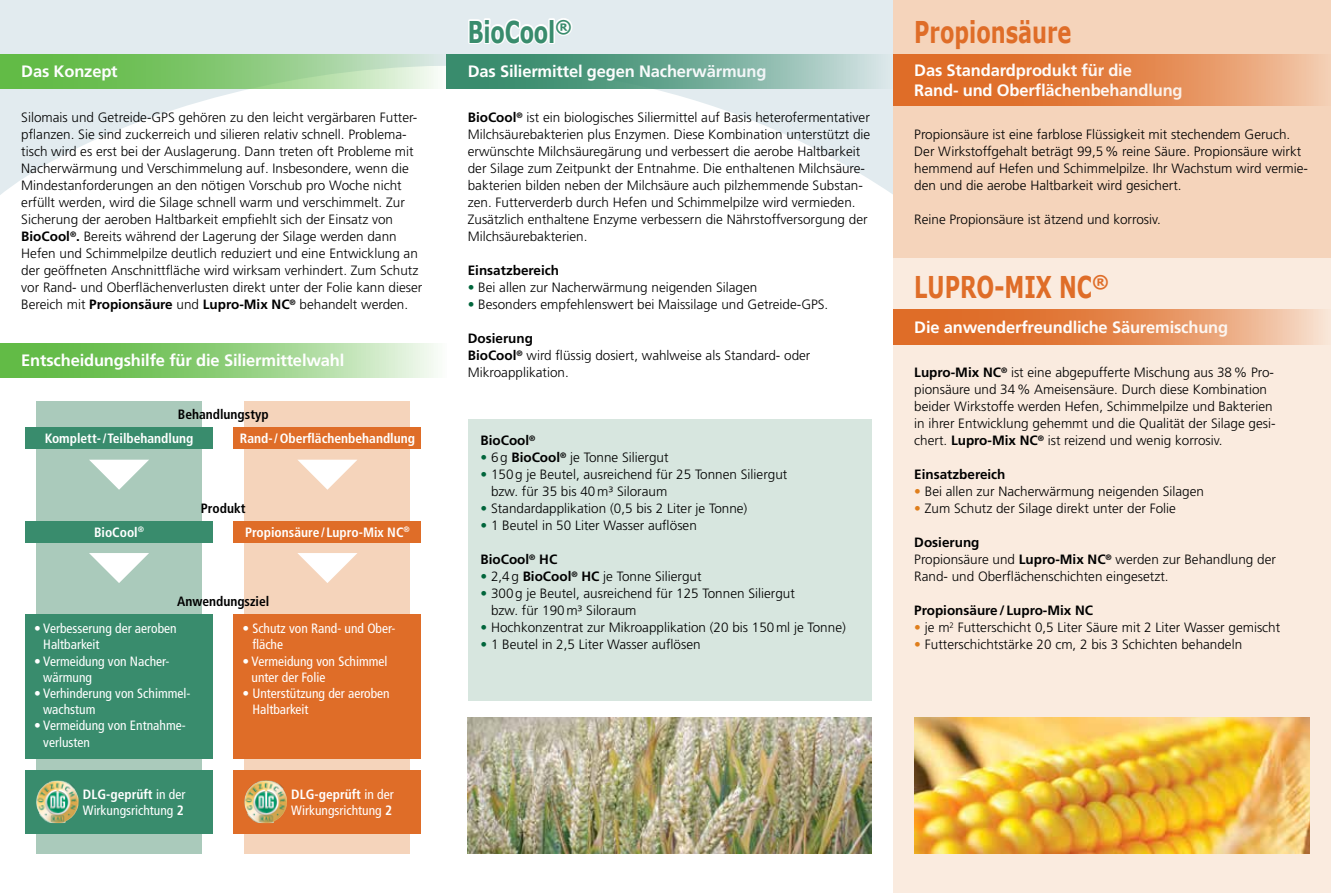
<style>
.page{position:relative;width:1331px;height:893px;background:#fff}
.page>*{position:absolute;margin:0;border:0;box-sizing:border-box;transform-origin:0 0}
.t1{font:700 30px "Verdana";color:#df6d28;scale:.7 1}
.t2{font:700 30px "Verdana";letter-spacing:-.01em;color:#398c6d;scale:.7 1}
.t3{font:700 16.5px/19.8px "Frutiger LT";letter-spacing:-.01em;color:#fff}
.t4{font:300 13.5px/17px "Frutiger LT";color:#000}
.t5{font:condensed 13.5px/16.2px "Frutiger LT";color:#fff}
.t6{font:700 condensed 13.5px "Frutiger LT";color:#fff}
.t7{font:700 13.5px "Frutiger LT";color:#000}
.t8{font:700 condensed 13.5px "Frutiger LT";color:#000}
.s1{font-weight:700}
.s2{color:#00653b}
.s3{color:#df7e1c}
</style>
<div class="page">
<svg style="left:0;top:0;width:893px;height:195px"></svg>
<svg style="left:0;top:343px;width:436px;height:34px;background:#95d082"></svg>
<svg style="left:0;top:54px;width:446px;height:34px;background:#91cd81"></svg>
<svg style="left:446px;top:54px;width:447px;height:34px;background:#70ab97"></svg>
<svg style="left:467px;top:17px;width:107px;height:30px"></svg>
<div style="left:468px;top:419px;width:404px;height:281px;background:#d7e6df"></div>
<div style="left:244px;top:401px;width:166px;height:452px;background:#f5d4bb"></div>
<div style="left:234px;top:428px;width:187px;height:21px;background:#df6d28"></div>
<svg style="left:298px;top:460px;width:59px;height:30px"></svg>
<svg style="left:297px;top:553px;width:60px;height:30px"></svg>
<div style="left:234px;top:614px;width:187px;height:145px;background:#df6d28"></div>
<div style="left:234px;top:770px;width:187px;height:64px;background:#df6d28"></div>
<img style="left:244px;top:780px;width:43px;height:43px">
<div style="left:234px;top:521px;width:187px;height:21px;background:#df6d28"></div>
<div style="left:36px;top:401px;width:166px;height:452px;background:#aacabb"></div>
<div style="left:26px;top:428px;width:187px;height:21px;background:#398c6d"></div>
<svg style="left:89px;top:460px;width:60px;height:30px"></svg>
<svg style="left:89px;top:553px;width:60px;height:30px"></svg>
<div style="left:26px;top:614px;width:187px;height:145px;background:#398c6d"></div>
<div style="left:26px;top:770px;width:187px;height:64px;background:#398c6d"></div>
<img style="left:36px;top:780px;width:43px;height:43px">
<div style="left:26px;top:521px;width:187px;height:21px;background:#398c6d"></div>
<div style="left:893px;top:0;width:438px;height:292px;background:#f5d4bb"></div>
<svg style="left:893px;top:54px;width:428px;height:51px;background:#e4884e"></svg>
<img style="left:468px;top:717px;width:404px;height:136px">
<div style="left:893px;top:258px;width:438px;height:635px;background:#faebdf"></div>
<svg style="left:893px;top:309px;width:432px;height:36px;background:#e58e59"></svg>
<img style="left:914px;top:717px;width:396px;height:136px">
<p class="t3" style="left:21px;top:62px;width:98px">Das Konzept</p>
<p class="t4" style="left:21px;top:109px;width:403px">Silomais und Getreide-GPS gehören zu den leicht vergärbaren Futter&shy;pflanzen. Sie sind zuckerreich und silieren relativ schnell. Problema&shy;tisch wird es erst bei der Auslagerung. Dann treten oft Probleme mit Nacherwärmung und Verschimmelung auf. Insbesondere, wenn die Mindestanforderungen an den nötigen Vorschub pro Woche nicht erfüllt werden, wird die Silage schnell warm und verschimmelt. Zur Sicherung der aeroben Haltbarkeit empfiehlt sich der Einsatz von <span class="s1">BioCool</span><sup>®</sup><span class="s1">.</span> Bereits während der Lagerung der Silage werden dann Hefen und Schimmelpilze deutlich reduziert und eine Entwicklung an der geöffneten Anschnittfläche wird wirksam verhindert. Zum Schutz vor Rand- und Oberflächenverlusten direkt unter der Folie kann dieser Bereich mit <span class="s1">Propionsäure</span> und <span class="s1">Lupro-Mix NC</span><sup>®</sup> behandelt werden.</p>
<p class="t3" style="left:21px;top:351px;width:325px">Entscheidungshilfe für die Siliermittelwahl</p>
<p class="t8" style="left:178px;top:407px;width:92px">Behandlungstyp</p>
<p class="t6" style="left:45px;top:431px;width:150px">Komplett-/Teilbehandlung</p>
<p class="t6" style="left:240px;top:431px;width:177px">Rand-/Oberflächenbehandlung</p>
<p class="t6" style="left:94px;top:524px;width:52px">BioCool<sup>®</sup></p>
<p class="t8" style="left:201px;top:500px;width:46px">Produkt</p>
<p class="t6" style="left:245px;top:524px;width:166px">Propionsäure/ Lupro-Mix NC<sup>®</sup></p>
<p class="t8" style="left:177px;top:593px;width:94px">Anwendungsziel</p>
<p class="t5" style="left:43px;top:620px;width:135px;text-indent:-9px">• Verbesserung der aeroben<br>Haltbarkeit</p>
<p class="t5" style="left:43px;top:653px;width:127px;text-indent:-9px">• Vermeidung von Nacher&shy;wärmung</p>
<p class="t5" style="left:43px;top:685px;width:149px;text-indent:-9px">• Verhinderung von Schimmel&shy;wachstum</p>
<p class="t5" style="left:43px;top:718px;width:144px;text-indent:-9px">• Vermeidung von Entnahme&shy;verlusten</p>
<p class="t5" style="left:83px;top:786px;width:104px"><span class="s1">DLG-geprüft</span> in der<br>Wirkungsrichtung <span class="s1">2</span></p>
<p class="t5" style="left:252px;top:620px;width:145px;text-indent:-10px">• Schutz von Rand- und Ober&shy;fläche</p>
<p class="t5" style="left:252px;top:653px;width:137px;text-indent:-9px">• Vermeidung von Schimmel unter der Folie</p>
<p class="t5" style="left:252px;top:685px;width:139px;text-indent:-10px">• Unterstützung der aeroben<br>Haltbarkeit</p>
<p class="t5" style="left:291px;top:786px;width:104px"><span class="s1">DLG-geprüft</span> in der<br>Wirkungsrichtung <span class="s1">2</span></p>
<h1 class="t2" style="left:468px;top:12px;width:150px">BioCool<sup>®</sup></h1>
<p class="t3" style="left:468px;top:62px;width:300px">Das Siliermittel gegen Nacherwärmung</p>
<p class="t4" style="left:468px;top:109px;width:404px"><span class="s1">BioCool</span><sup>®</sup> ist ein biologisches Siliermittel auf Basis heterofermentativer Milchsäurebakterien plus Enzymen. Diese Kombination unterstützt die erwünschte Milchsäuregärung und verbessert die aerobe Haltbarkeit der Silage zum Zeitpunkt der Entnahme. Die enthaltenen Milchsäure&shy;bakterien bilden neben der Milchsäure auch pilzhemmende Substan&shy;zen. Futterverderb durch Hefen und Schimmelpilze wird vermieden.<br>Zusätzlich enthaltene Enzyme verbessern die Nährstoffversorgung der Milchsäurebakterien.</p>
<p class="t7" style="left:468px;top:263px;width:93px">Einsatzbereich</p>
<p class="t4" style="left:468px;top:279px;width:291px"><span class="s2">•</span> Bei allen zur Nacherwärmung neigenden Silagen</p>
<p class="t4" style="left:468px;top:296px;width:362px"><span class="s2">•</span> Besonders empfehlenswert bei Maissilage und Getreide-GPS.</p>
<p class="t4" style="left:468px;top:330px;width:344px"><span class="s1">Dosierung<br>BioCool</span><sup>®</sup> wird flüssig dosiert, wahlweise als Standard- oder<br>Mikroapplikation.</p>
<p class="t7" style="left:480px;top:433px;width:57px">BioCool<sup>®</sup></p>
<p class="t4" style="left:480px;top:449px;width:190px"><span class="s2">•</span> 6g <span class="s1">BioCool</span><sup>®</sup> je Tonne Siliergut</p>
<p class="t4" style="left:491px;top:466px;width:298px;text-indent:-11px"><span class="s2">•</span> 150g je Beutel, ausreichend für 25 Tonnen Siliergut bzw. für 35 bis 40m³ Siloraum</p>
<p class="t4" style="left:480px;top:500px;width:268px"><span class="s2">•</span> Standardapplikation (0,5 bis 2 Liter je Tonne)</p>
<p class="t4" style="left:480px;top:517px;width:218px"><span class="s2">•</span> 1 Beutel in 50 Liter Wasser auflösen</p>
<p class="t7" style="left:480px;top:552px;width:78px">BioCool<sup>®</sup> HC</p>
<p class="t4" style="left:480px;top:568px;width:223px"><span class="s2">•</span> 2,4g <span class="s1">BioCool</span><sup>®</sup> <span class="s1">HC</span> je Tonne Siliergut</p>
<p class="t4" style="left:491px;top:585px;width:305px;text-indent:-11px"><span class="s2">•</span> 300g je Beutel, ausreichend für 125 Tonnen Siliergut bzw. für 190m³ Siloraum</p>
<p class="t4" style="left:480px;top:619px;width:367px"><span class="s2">•</span> Hochkonzentrat zur Mikroapplikation (20 bis 150ml je Tonne)</p>
<p class="t4" style="left:480px;top:636px;width:222px"><span class="s2">•</span> 1 Beutel in 2,5 Liter Wasser auflösen</p>
<h1 class="t1" style="left:914px;top:12px;width:226px">Propionsäure</h1>
<p class="t3" style="left:914px;top:60px;width:270px">Das Standardprodukt für die<br>Rand- und Oberflächenbehandlung</p>
<p class="t4" style="left:914px;top:126px;width:395px">Propionsäure ist eine farblose Flüssigkeit mit stechendem Geruch.<br>Der Wirkstoffgehalt beträgt 99,5% reine Säure. Propionsäure wirkt hemmend auf Hefen und Schimmelpilze. Ihr Wachstum wird vermie&shy;den und die aerobe Haltbarkeit wird gesichert.</p>
<p class="t4" style="left:914px;top:211px;width:248px">Reine Propionsäure ist ätzend und korrosiv.</p>
<h1 class="t1" style="left:914px;top:267px;width:280px">LUPRO-MIX NC<sup>®</sup></h1>
<p class="t3" style="left:914px;top:318px;width:316px">Die anwenderfreundliche Säuremischung</p>
<p class="t4" style="left:914px;top:364px;width:363px"><span class="s1">Lupro-Mix NC</span><sup>®</sup> ist eine abgepufferte Mischung aus 38% Pro&shy;pionsäure und 34% Ameisensäure. Durch diese Kombination beider Wirkstoffe werden Hefen, Schimmelpilze und Bakterien in ihrer Entwicklung gehemmt und die Qualität der Silage gesi&shy;chert. <span class="s1">Lupro-Mix NC</span><sup>®</sup> ist reizend und wenig korrosiv.</p>
<p class="t7" style="left:914px;top:467px;width:93px">Einsatzbereich</p>
<p class="t4" style="left:914px;top:483px;width:291px"><span class="s3">•</span> Bei allen zur Nacherwärmung neigenden Silagen</p>
<p class="t4" style="left:914px;top:500px;width:263px"><span class="s3">•</span> Zum Schutz der Silage direkt unter der Folie</p>
<p class="t4" style="left:914px;top:534px;width:363px"><span class="s1">Dosierung<br></span>Propionsäure und <span class="s1">Lupro-Mix NC</span><sup>®</sup> werden zur Behandlung der<br>Rand- und Oberflächenschichten eingesetzt.</p>
<p class="t7" style="left:914px;top:603px;width:180px">Propionsäure/Lupro-Mix NC</p>
<p class="t4" style="left:914px;top:619px;width:367px"><span class="s3">•</span> je m<sup>2</sup> Futterschicht 0,5 Liter Säure mit 2 Liter Wasser gemischt</p>
<p class="t4" style="left:914px;top:636px;width:329px"><span class="s3">•</span> Futterschichtstärke 20 cm, 2 bis 3 Schichten behandeln</p>
</div>
